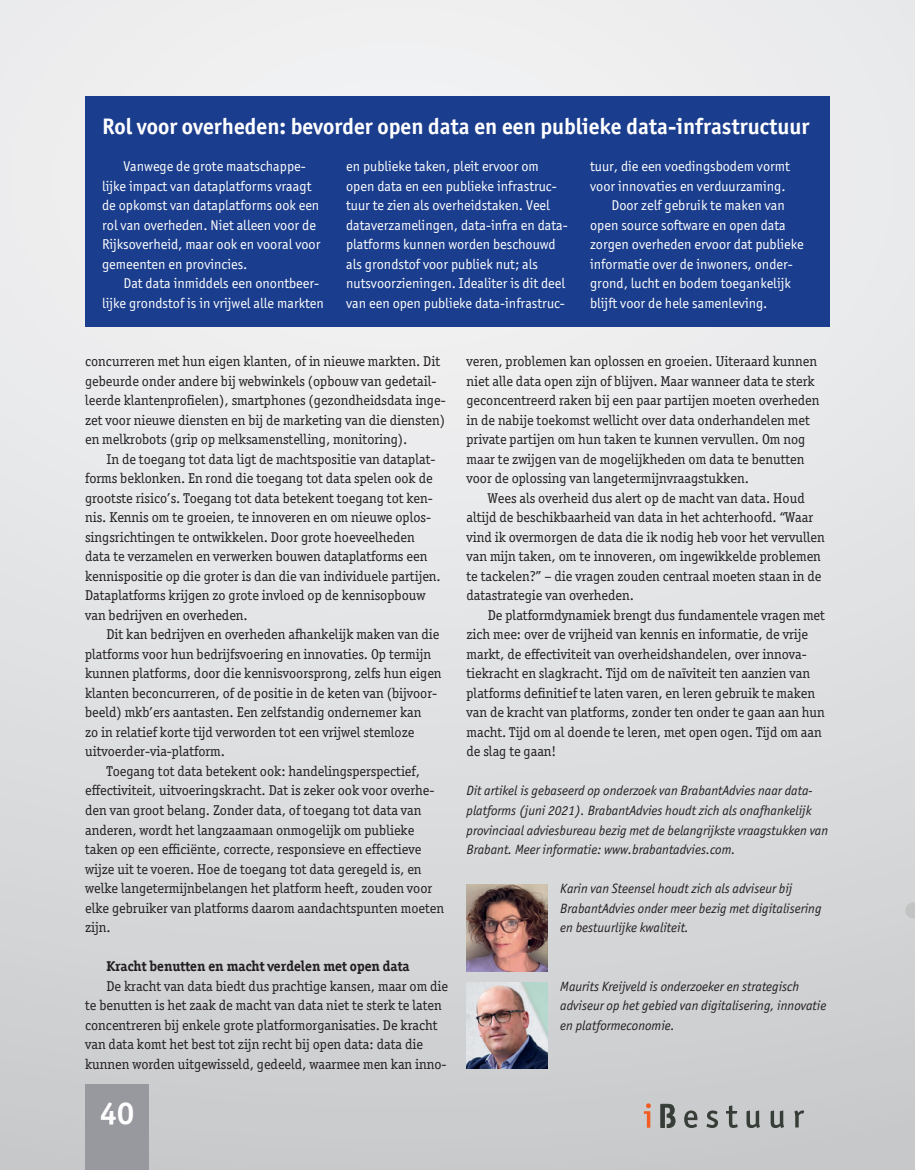
<style>
.page{position:relative;width:915px;height:1170px;background:#fff}
.page>*{position:absolute;margin:0;border:0;box-sizing:border-box;transform-origin:0 0}
.t1{font:700 31.5px "Officina San ITC";color:#fff}
.Kaderkop{font:700 22.5px "Officina San ITC";color:#fff}
.Artikel_Broodtekst{font:14.25px/19.5px "Officina Ser ITC";color:#231f20}
.Partner_Broodtekst{font:14.25px/19.5px "Officina San ITC";color:#fff}
.Artikel_Tussenkop{font:700 14.25px "Officina Ser ITC";color:#231f20}
.Naschrift_algemeen{font:italic 13.5px/19.5px "Officina San ITC";color:#231f20}
</style>
<div class="page">
<div style="left:0;top:0;width:914px;height:1169px;background:linear-gradient(to bottom,#f4f5f6,#cdced1)"></div>
<svg style="left:904px;top:486px;width:10px;height:546px;background:#d8d9db"></svg>
<img style="left:466px;top:884px;width:81px;height:87px">
<img style="left:466px;top:982px;width:81px;height:86px">
<svg style="left:643px;top:1103px;width:7px;height:24px"></svg>
<svg style="left:660px;top:1103px;width:15px;height:24px"></svg>
<svg style="left:684px;top:1110px;width:13px;height:17px"></svg>
<svg style="left:706px;top:1110px;width:11px;height:17px"></svg>
<svg style="left:725px;top:1105px;width:12px;height:22px"></svg>
<svg style="left:746px;top:1110px;width:13px;height:17px"></svg>
<svg style="left:770px;top:1110px;width:13px;height:17px"></svg>
<svg style="left:794px;top:1110px;width:10px;height:17px"></svg>
<div style="left:85px;top:1084px;width:64px;height:85px;background:#98989f"></div>
<div style="left:85px;top:96px;width:744px;height:231px;background:#1a3d8d"></div>
<p class="Kaderkop" style="left:102px;top:113px;width:708px">Rol voor overheden: bevorder open data en een publieke data-infrastructuur</p>
<p class="Partner_Broodtekst" style="left:102px;top:156px;width:220px;text-indent:21px">Vanwege de grote maatschappe&shy;lijke impact van dataplatforms vraagt de opkomst van dataplatforms ook een rol van overheden. Niet alleen voor de Rijksoverheid, maar ook en vooral voor gemeenten en provincies.</p>
<p class="Partner_Broodtekst" style="left:102px;top:273px;width:223px;text-indent:21px">Dat data inmiddels een onontbeer&shy;lijke grondstof is in vrijwel alle markten</p>
<p class="Partner_Broodtekst" style="left:346px;top:156px;width:223px">en publieke taken, pleit ervoor om open data en een publieke infrastruc&shy;tuur te zien als overheidstaken. Veel dataverzamelingen, data-infra en data&shy;platforms kunnen worden beschouwd als grondstof voor publiek nut; als nutsvoorzieningen. Idealiter is dit deel van een open publieke data-infrastruc-</p>
<p class="Partner_Broodtekst" style="left:590px;top:156px;width:201px">tuur, die een voedingsbodem vormt voor innovaties en verduurzaming.</p>
<p class="Partner_Broodtekst" style="left:590px;top:195px;width:215px;text-indent:21px">Door zelf gebruik te maken van open source software en open data zorgen overheden ervoor dat publieke informatie over de inwoners, onder&shy;grond, lucht en bodem toegankelijk blijft voor de hele samenleving.</p>
<p class="Artikel_Broodtekst" style="left:85px;top:351px;width:362px">concurreren met hun eigen klanten, of in nieuwe markten. Dit gebeurde onder andere bij webwinkels (opbouw van gedetail&shy;leerde klantenprofielen), smartphones (gezondheidsdata inge&shy;zet voor nieuwe diensten en bij de marketing van die diensten) en melkrobots (grip op melksamenstelling, monitoring).</p>
<p class="Artikel_Broodtekst" style="left:85px;top:449px;width:357px;text-indent:21px">In de toegang tot data ligt de machtspositie van dataplat&shy;forms beklonken. En rond die toegang tot data spelen ook de grootste risico’s. Toegang tot data betekent toegang tot ken&shy;nis. Kennis om te groeien, te innoveren en om nieuwe oplos&shy;singsrichtingen te ontwikkelen. Door grote hoeveelheden data te verzamelen en verwerken bouwen dataplatforms een kennispositie op die groter is dan die van individuele partijen.<br>Dataplatforms krijgen zo grote invloed op de kennisopbouw van bedrijven en overheden.</p>
<p class="Artikel_Broodtekst" style="left:85px;top:624px;width:358px;text-indent:21px">Dit kan bedrijven en overheden afhankelijk maken van die platforms voor hun bedrijfsvoering en innovaties. Op termijn kunnen platforms, door die kennisvoorsprong, zelfs hun eigen klanten beconcurreren, of de positie in de keten van (bijvoor&shy;beeld) mkb’ers aantasten. Een zelfstandig ondernemer kan<br>zo in relatief korte tijd verworden tot een vrijwel stemloze uitvoerder-via-platform.</p>
<p class="Artikel_Broodtekst" style="left:85px;top:761px;width:360px;text-indent:21px">Toegang tot data betekent ook: handelingsperspectief, effectiviteit, uitvoeringskracht. Dat is zeker ook voor overhe&shy;den van groot belang. Zonder data, of toegang tot data van anderen, wordt het langzaamaan onmogelijk om publieke taken op een efficiënte, correcte, responsieve en effectieve wijze uit te voeren. Hoe de toegang tot data geregeld is, en welke langetermijnbelangen het platform heeft, zouden voor elke gebruiker van platforms daarom aandachtspunten moeten zijn.</p>
<p class="Artikel_Tussenkop" style="left:106px;top:957px;width:304px">Kracht benutten en macht verdelen met open data</p>
<p class="Artikel_Broodtekst" style="left:85px;top:975px;width:364px;text-indent:21px">De kracht van data biedt dus prachtige kansen, maar om die te benutten is het zaak de macht van data niet te sterk te laten concentreren bij enkele grote platformorganisaties. De kracht van data komt het best tot zijn recht bij open data: data die kunnen worden uitgewisseld, gedeeld, waarmee men kan inno-</p>
<h1 class="t1" style="left:100px;top:1093px;width:35px">40</h1>
<p class="Artikel_Broodtekst" style="left:466px;top:351px;width:354px">veren, problemen kan oplossen en groeien. Uiteraard kunnen niet alle data open zijn of blijven. Maar wanneer data te sterk geconcentreerd raken bij een paar partijen moeten overheden in de nabije toekomst wellicht over data onderhandelen met private partijen om hun taken te kunnen vervullen. Om nog maar te zwijgen van de mogelijkheden om data te benutten voor de oplossing van langetermijnvraagstukken.</p>
<p class="Artikel_Broodtekst" style="left:466px;top:488px;width:359px;text-indent:21px">Wees als overheid dus alert op de macht van data. Houd altijd de beschikbaarheid van data in het achterhoofd. “Waar vind ik overmorgen de data die ik nodig heb voor het vervullen van mijn taken, om te innoveren, om ingewikkelde problemen te tackelen?” – die vragen zouden centraal moeten staan in de datastrategie van overheden.</p>
<p class="Artikel_Broodtekst" style="left:466px;top:605px;width:360px;text-indent:21px">De platformdynamiek brengt dus fundamentele vragen met zich mee: over de vrijheid van kennis en informatie, de vrije markt, de effectiviteit van overheidshandelen, over innova&shy;tiekracht en slagkracht. Tijd om de naïviteit ten aanzien van platforms definitief te laten varen, en leren gebruik te maken van de kracht van platforms, zonder ten onder te gaan aan hun macht. Tijd om al doende te leren, met open ogen. Tijd om aan de slag te gaan!</p>
<p class="Naschrift_algemeen" style="left:466px;top:781px;width:363px">Dit artikel is gebaseerd op onderzoek van BrabantAdvies naar data&shy;platforms (juni 2021). BrabantAdvies houdt zich als onafhankelijk provinciaal adviesbureau bezig met de belangrijkste vraagstukken van Brabant. Meer informatie: www.brabantadvies.com.</p>
<p class="Naschrift_algemeen" style="left:560px;top:878px;width:263px">Karin van Steensel houdt zich als adviseur bij<br>BrabantAdvies onder meer bezig met digitalisering en bestuurlijke kwaliteit.</p>
<p class="Naschrift_algemeen" style="left:560px;top:976px;width:267px">Maurits Kreijveld is onderzoeker en strategisch adviseur op het gebied van digitalisering, innovatie en platformeconomie.</p>
</div>
